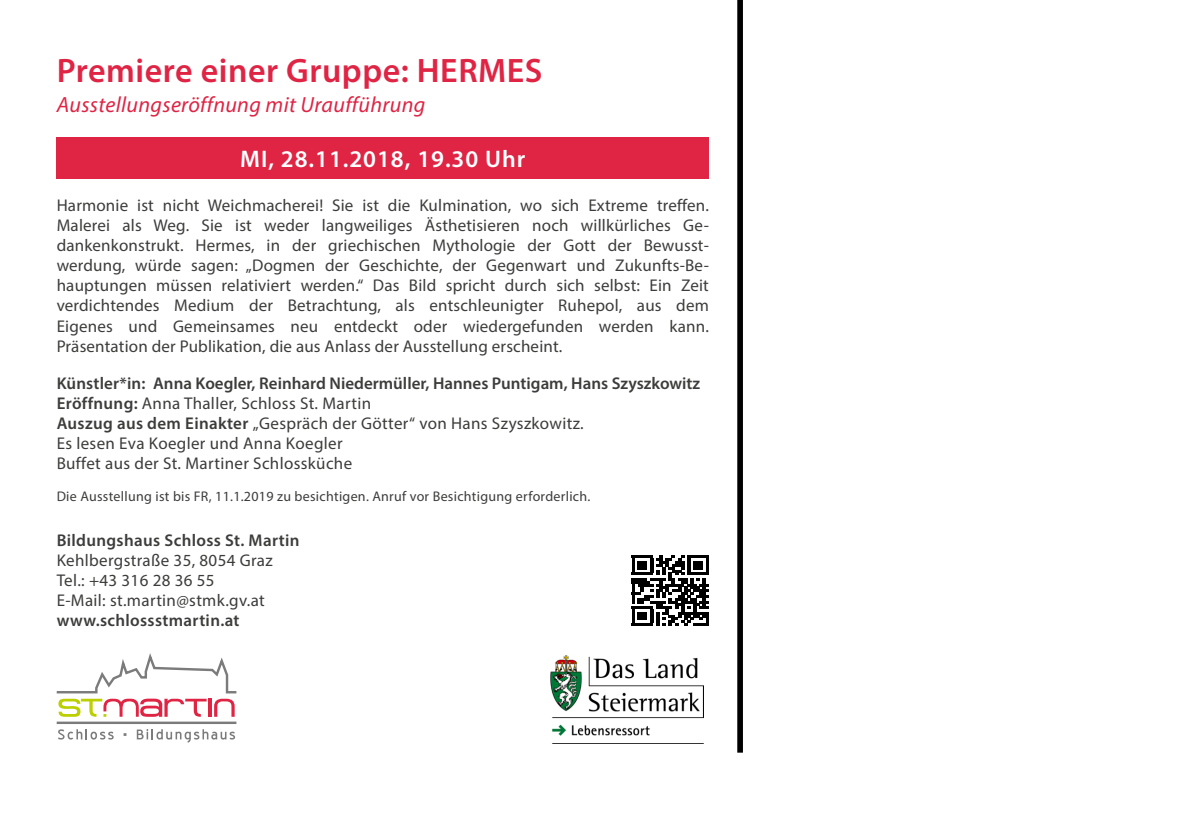
<style>
.page{position:relative;width:1191px;height:840px;background:#fff}
.page>*{position:absolute;margin:0;border:0;box-sizing:border-box;transform-origin:0 0}
.t1{font:600 34px "Myriad Pro";letter-spacing:.015em;color:#df2444}
.t2{font:600 24px "Myriad Pro";letter-spacing:.04em;color:#fff}
.t3{font:italic 22px "Myriad Pro";letter-spacing:.015em;color:#df2444}
.t4{font:17px/20px "Myriad Pro";letter-spacing:.02em;color:#3c3c3b}
.t5{font:600 17px "Myriad Pro";letter-spacing:.02em;color:#3c3c3b}
.t6{font:14px "Myriad Pro";letter-spacing:.02em;color:#3c3c3b}
.s1{font-weight:600}
</style>
<div class="page">
<div style="left:57px;top:137px;width:652px;height:42px;background:#df2444"></div>
<div style="left:737px;top:0;width:6px;height:752px;background:#000"></div>
<svg style="left:631px;top:555px;width:78px;height:70px"></svg>
<hr style="left:687px;top:555px;width:22px;height:3px;background:#000">
<svg style="left:56px;top:653px;width:181px;height:89px"></svg>
<img style="left:551px;top:655px;width:152px;height:81px">
<h1 class="t1" style="left:57px;top:49px;width:487px">Premiere einer Gruppe: HERMES</h1>
<p class="t3" style="left:57px;top:91px;width:370px">Ausstellungseröffnung mit Uraufführung</p>
<h2 class="t2" style="left:240px;top:143px;width:287px">MI, 28.11.2018, 19.30 Uhr</h2>
<p class="t4" style="left:57px;top:195px;width:653px;text-align:justify">Harmonie ist nicht Weichmacherei! Sie ist die Kulmination, wo sich Extreme treffen.<br>Malerei als Weg. Sie ist weder langweiliges Ästhetisieren noch willkürliches Ge&shy;dankenkonstrukt. Hermes, in der griechischen Mythologie der Gott der Bewusst&shy;werdung, würde sagen: „Dogmen der Geschichte, der Gegenwart und Zukunfts-Be&shy;hauptungen müssen relativiert werden.“ Das Bild spricht durch sich selbst: Ein Zeit verdichtendes Medium der Betrachtung, als entschleunigter Ruhepol, aus dem Eigenes und Gemeinsames neu entdeckt oder wiedergefunden werden kann.<br>Präsentation der Publikation, die aus Anlass der Ausstellung erscheint.</p>
<p class="t4" style="left:57px;top:373px;width:645px"><span class="s1">Künstler*in: Anna Koegler, Reinhard Niedermüller, Hannes Puntigam, Hans Szyszkowitz Eröffnung:</span> Anna Thaller, Schloss St. Martin<br><span class="s1">Auszug aus dem Einakter</span> „Gespräch der Götter“ von Hans Szyszkowitz.<br>Es lesen Eva Koegler und Anna Koegler<br>Buffet aus der St. Martiner Schlossküche</p>
<p class="t6" style="left:57px;top:487px;width:535px">Die Ausstellung ist bis FR, 11.1.2019 zu besichtigen. Anruf vor Besichtigung erforderlich.</p>
<p class="t5" style="left:57px;top:529px;width:244px">Bildungshaus Schloss St. Martin</p>
<p class="t4" style="left:57px;top:550px;width:217px">Kehlbergstraße 35, 8054 Graz<br>Tel.: +43 316 28 36 55<br>E-Mail: st.martin@stmk.gv.at</p>
<p class="t5" style="left:57px;top:609px;width:184px">www.schlossstmartin.at</p>
</div>
